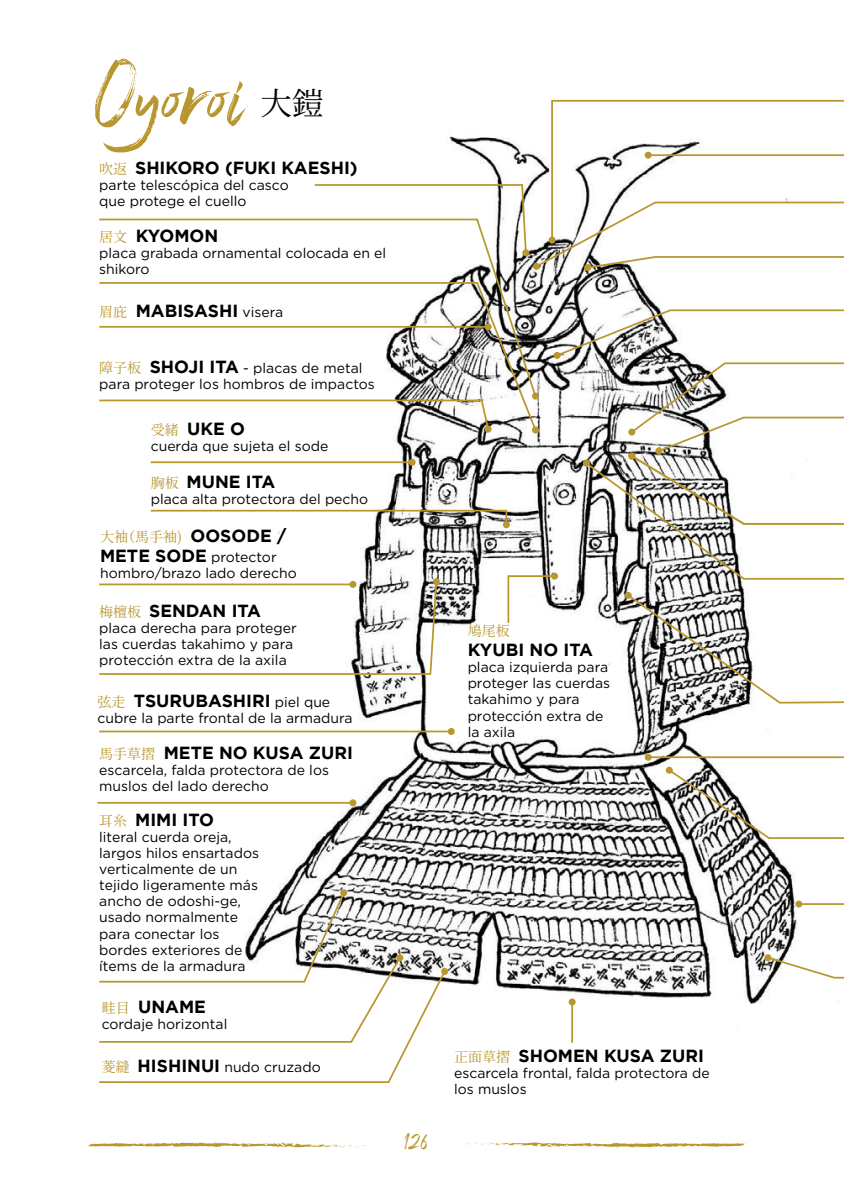
<style>
.page{position:relative;width:844px;height:1191px;background:#fff}
.page>*{position:absolute;margin:0;border:0;box-sizing:border-box;transform-origin:0 0}
.t1{font:31.5px "Noto Serif JP";color:#000}
.t2{font:21px "Blastimo";color:#b8972e}
.t3{font:700 17.5px "Gotham HTF";color:#000}
.t4{font:14px/16.1px "Gotham HTF";color:#000}
.t5{font:14px "Noto Serif JP";color:#b8972e}
.s1{font-family:"Noto Serif JP";font-weight:400;font-size:14px;color:#b8972e}
.s2{font-weight:400;font-size:14px}
.s3{font-family:"Noto Serif JP";color:#b8972e}
.s4{font-weight:700;font-size:17.5px}
.s5{font-family:"Gotham HTF";font-weight:700;font-size:17.5px;color:#000}
</style>
<div class="page">
<svg style="left:87px;top:1142px;width:279px;height:6px"></svg>
<svg style="left:466px;top:1142px;width:280px;height:6px"></svg>
<img style="left:211px;top:136px;width:632px;height:907px">
<svg style="left:95px;top:59px;width:153px;height:93px"></svg>
<svg style="left:313px;top:183px;width:214px;height:35px"></svg>
<svg style="left:550px;top:99px;width:293px;height:102px"></svg>
<hr style="left:648px;top:154px;width:195px;height:2px;background:#b8972e">
<div style="left:644px;top:152px;width:7px;height:7px;background:#b8972e;border-radius:50%"></div>
<svg style="left:534px;top:201px;width:309px;height:69px"></svg>
<div style="left:584px;top:264px;width:7px;height:7px;background:#b8972e;border-radius:50%"></div>
<hr style="left:648px;top:756px;width:195px;height:2px;background:#b8972e">
<div style="left:644px;top:753px;width:7px;height:7px;background:#b8972e;border-radius:50%"></div>
<svg style="left:666px;top:768px;width:177px;height:71px"></svg>
<svg style="left:665px;top:766px;width:7px;height:7px"></svg>
<svg style="left:765px;top:955px;width:78px;height:24px"></svg>
<div style="left:764px;top:954px;width:7px;height:7px;background:#b8972e;border-radius:50%"></div>
<hr style="left:798px;top:903px;width:45px;height:2px;background:#b8972e">
<div style="left:795px;top:900px;width:7px;height:7px;background:#b8972e;border-radius:50%"></div>
<svg style="left:99px;top:890px;width:348px;height:193px"></svg>
<div style="left:441px;top:968px;width:7px;height:7px;background:#b8972e;border-radius:50%"></div>
<hr style="left:571px;top:1002px;width:2px;height:40px;background:#b8972e">
<div style="left:568px;top:998px;width:7px;height:7px;background:#b8972e;border-radius:50%"></div>
<svg style="left:99px;top:218px;width:438px;height:63px"></svg>
<hr style="left:99px;top:730px;width:352px;height:2px;background:#b8972e">
<div style="left:447px;top:728px;width:7px;height:7px;background:#b8972e;border-radius:50%"></div>
<svg style="left:99px;top:308px;width:744px;height:396px"></svg>
<div style="left:551px;top:572px;width:7px;height:7px;background:#b8972e;border-radius:50%"></div>
<hr style="left:97px;top:802px;width:256px;height:1px;background:#b8972e">
<div style="left:349px;top:799px;width:7px;height:7px;background:#b8972e;border-radius:50%"></div>
<svg style="left:99px;top:281px;width:438px;height:151px"></svg>
<div style="left:532px;top:426px;width:7px;height:7px;background:#b8972e;border-radius:50%"></div>
<h1 class="t1" style="left:260px;top:85px;width:64px">大鎧</h1>
<p class="t3" style="left:99px;top:158px;width:260px"><span class="s1">吹返</span> SHIKORO (FUKI KAESHI)</p>
<p class="t4" style="left:99px;top:177px;width:191px">parte telescópica del casco que protege el cuello</p>
<p class="t3" style="left:99px;top:225px;width:120px"><span class="s1">居文</span> KYOMON</p>
<p class="t4" style="left:99px;top:245px;width:288px">placa grabada ornamental colocada en el shikoro</p>
<p class="t3" style="left:99px;top:301px;width:185px"><span class="s1">眉庇</span> MABISASHI <span class="s2">visera</span></p>
<p class="t4" style="left:99px;top:360px;width:277px"><span class="s3">障子板</span> <span class="s4">SHOJI ITA</span> - placas de metal para proteger los hombros de impactos</p>
<p class="t3" style="left:151px;top:419px;width:96px"><span class="s1">受緒</span> UKE O</p>
<p class="t4" style="left:151px;top:438px;width:179px">cuerda que sujeta el sode</p>
<p class="t3" style="left:151px;top:471px;width:126px"><span class="s1">胸板</span> MUNE ITA</p>
<p class="t4" style="left:151px;top:490px;width:219px">placa alta protectora del pecho</p>
<p class="t5" style="left:100px;top:528px;width:188px">大袖（馬手袖) <span class="s5">OOSODE /</span></p>
<p class="t4" style="left:100px;top:548px;width:198px"><span class="s4">METE SODE</span> protector hombro/brazo lado derecho</p>
<p class="t3" style="left:99px;top:600px;width:163px"><span class="s1">梅檀板</span> SENDAN ITA</p>
<p class="t4" style="left:99px;top:619px;width:199px">placa derecha para proteger las cuerdas takahimo y para protección extra de la axila</p>
<p class="t3" style="left:97px;top:690px;width:234px"><span class="s1">弦走</span> TSURUBASHIRI <span class="s2">piel que</span></p>
<p class="t4" style="left:97px;top:709px;width:256px">cubre la parte frontal de la armadura</p>
<p class="t3" style="left:99px;top:743px;width:255px"><span class="s1">馬手草摺</span> METE NO KUSA ZURI</p>
<p class="t4" style="left:99px;top:762px;width:231px">escarcela, falda protectora de los muslos del lado derecho</p>
<p class="t3" style="left:99px;top:809px;width:116px"><span class="s1">耳糸</span> MIMI ITO</p>
<p class="t4" style="left:99px;top:828px;width:161px">literal cuerda oreja, largos hilos ensartados verticalmente de un tejido ligeramente más ancho de odoshi-ge, usado normalmente para conectar los bordes exteriores de ítems de la armadura</p>
<p class="t3" style="left:102px;top:997px;width:106px"><span class="s1">畦目</span> UNAME</p>
<p class="t4" style="left:102px;top:1016px;width:127px">cordaje horizontal</p>
<p class="t4" style="left:102px;top:1058px;width:220px"><span class="s3">菱縫</span> <span class="s4">HISHINUI</span> nudo cruzado</p>
<h2 class="t2" style="left:403px;top:1126px;width:26px">126</h2>
<p class="t5" style="left:467px;top:623px;width:43px">鳩尾板</p>
<p class="t3" style="left:467px;top:640px;width:127px">KYUBI NO ITA</p>
<p class="t4" style="left:467px;top:659px;width:144px">placa izquierda para proteger las cuerdas takahimo y para protección extra de la axila</p>
<p class="t3" style="left:454px;top:1045px;width:251px"><span class="s1">正面草摺</span> SHOMEN KUSA ZURI</p>
<p class="t4" style="left:454px;top:1064px;width:257px">escarcela frontal, falda protectora de los muslos</p>
</div>
